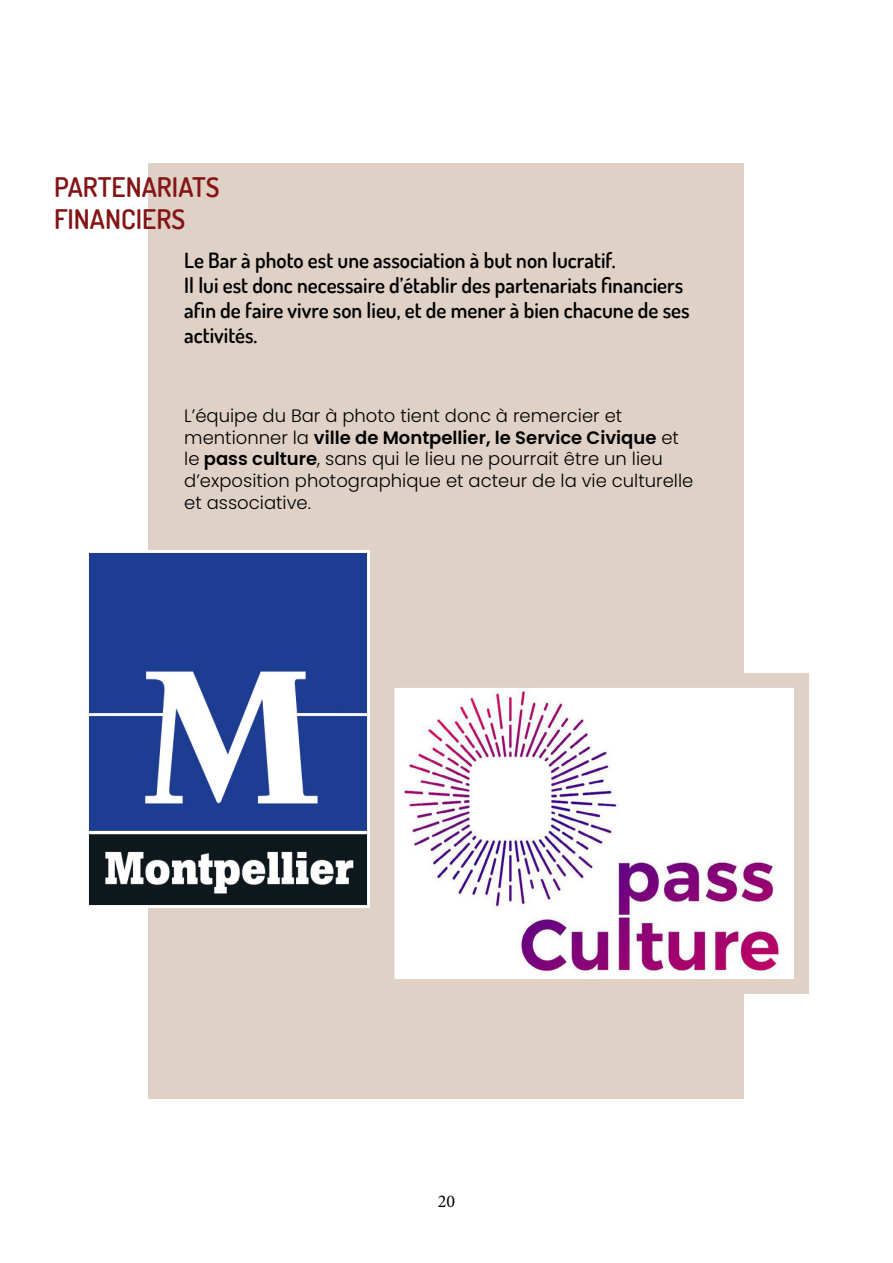
<style>
.page{position:relative;width:893px;height:1263px;background:#fff}
.page>*{position:absolute;margin:0;border:0;box-sizing:border-box;transform-origin:0 0}
.t1{font:600 27px/32.4px "Dosis";color:#841515}
.t2{font:600 21px/25.2px "Dosis";color:#000}
.t3{font:300 18px/21.6px "Poppins";color:#000}
.t4{font:18px "Minion Pro";color:#000}
.s1{font-weight:600}
</style>
<div class="page">
<div style="left:149px;top:164px;width:595px;height:935px;background:#dfd1c6"></div>
<img style="left:88px;top:551px;width:281px;height:356px">
<img style="left:395px;top:689px;width:386px;height:289px">
<div style="left:379px;top:673px;width:430px;height:321px;border:15px solid #dfd1c6"></div>
<h1 class="t1" style="left:54px;top:170px;width:167px">PARTENARIATS<br>FINANCIERS</h1>
<p class="t2" style="left:184px;top:247px;width:507px">Le Bar à photo est une association à but non lucratif.<br>Il lui est donc necessaire d’établir des partenariats financiers afin de faire vivre son lieu, et de mener à bien chacune de ses activités.</p>
<p class="t3" style="left:184px;top:405px;width:511px">L’équipe du Bar à photo tient donc à remercier et mentionner la <span class="s1">ville de Montpellier, le Service Civique</span> et le <span class="s1">pass culture</span>, sans qui le lieu ne pourrait être un lieu d’exposition photographique et acteur de la vie culturelle et associative.</p>
<p class="t4" style="left:438px;top:1189px;width:19px">20</p>
</div>
